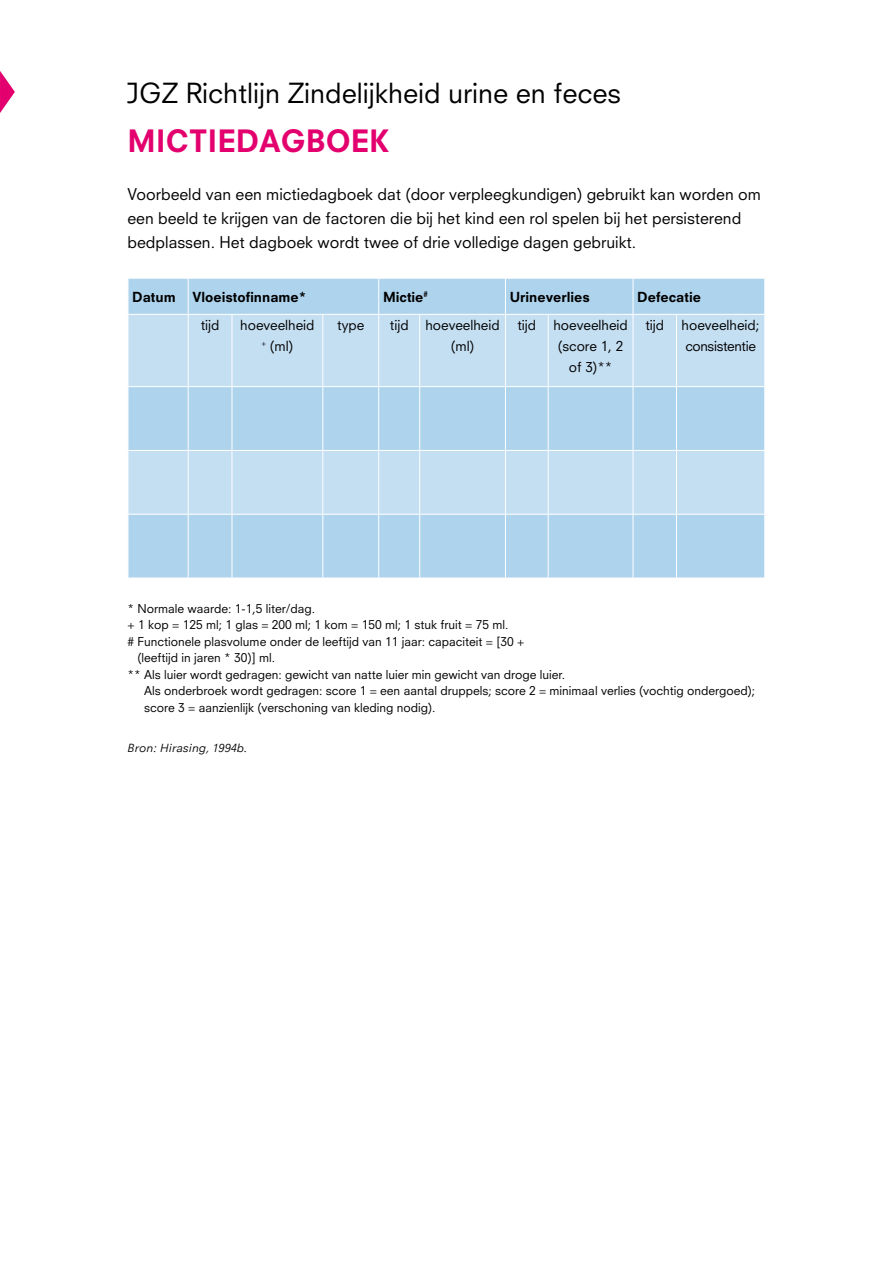
<style>
.page{position:relative;width:893px;height:1263px;background:#fff}
.page>*{position:absolute;margin:0;border:0;box-sizing:border-box;transform-origin:0 0}
.t1{font:800 30px "Neuzeit S";color:#e3006e}
.t2{font:27px "Neuzeit S";color:#000}
.t3{font:15.75px/24px "Neuzeit S";color:#000}
.t4{font:13.5px/21px "Neuzeit S";color:#000;text-align:center}
.t5{font:800 13.5px "Neuzeit S";color:#000}
.t6{font:13.5px/21px "Neuzeit S";letter-spacing:-.025em;color:#000}
.t7{font:12px "Neuzeit S";color:#000}
.t8{font:italic 12px "Neuzeit Office";color:#000}
</style>
<div class="page">
<svg style="left:0;top:71px;width:15px;height:42px"></svg>
<div style="left:129px;top:279px;width:635px;height:299px;background:#aed3ed"></div>
<svg style="left:129px;top:315px;width:635px;height:199px;background:#bddaf0"></svg>
<hr style="left:188px;top:279px;width:1px;height:35px;background:#fff">
<hr style="left:378px;top:279px;width:1px;height:35px;background:#fff">
<hr style="left:505px;top:279px;width:1px;height:35px;background:#fff">
<hr style="left:633px;top:279px;width:1px;height:35px;background:#fff">
<hr style="left:128px;top:314px;width:60px;height:1px;background:#fff">
<hr style="left:188px;top:314px;width:44px;height:1px;background:#fff">
<hr style="left:188px;top:315px;width:1px;height:71px;background:#fff">
<hr style="left:232px;top:314px;width:91px;height:1px;background:#fff">
<hr style="left:232px;top:315px;width:1px;height:71px;background:#fff">
<hr style="left:323px;top:314px;width:56px;height:1px;background:#fff">
<hr style="left:322px;top:315px;width:1px;height:71px;background:#fff">
<hr style="left:379px;top:314px;width:41px;height:1px;background:#fff">
<hr style="left:378px;top:315px;width:1px;height:71px;background:#fff">
<hr style="left:420px;top:314px;width:85px;height:1px;background:#fff">
<hr style="left:419px;top:315px;width:1px;height:71px;background:#fff">
<hr style="left:505px;top:314px;width:43px;height:1px;background:#fff">
<hr style="left:505px;top:315px;width:1px;height:71px;background:#fff">
<hr style="left:548px;top:314px;width:85px;height:1px;background:#fff">
<hr style="left:548px;top:315px;width:1px;height:71px;background:#fff">
<hr style="left:633px;top:314px;width:43px;height:1px;background:#fff">
<hr style="left:633px;top:315px;width:1px;height:71px;background:#fff">
<hr style="left:676px;top:314px;width:89px;height:1px;background:#fff">
<hr style="left:676px;top:315px;width:1px;height:71px;background:#fff">
<hr style="left:128px;top:386px;width:60px;height:1px;background:#fff">
<hr style="left:188px;top:386px;width:44px;height:1px;background:#fff">
<hr style="left:188px;top:387px;width:1px;height:63px;background:#fff">
<hr style="left:232px;top:386px;width:91px;height:1px;background:#fff">
<hr style="left:232px;top:387px;width:1px;height:63px;background:#fff">
<hr style="left:323px;top:386px;width:56px;height:1px;background:#fff">
<hr style="left:322px;top:387px;width:1px;height:63px;background:#fff">
<hr style="left:379px;top:386px;width:41px;height:1px;background:#fff">
<hr style="left:378px;top:387px;width:1px;height:63px;background:#fff">
<hr style="left:420px;top:386px;width:85px;height:1px;background:#fff">
<hr style="left:419px;top:387px;width:1px;height:63px;background:#fff">
<hr style="left:505px;top:386px;width:43px;height:1px;background:#fff">
<hr style="left:505px;top:387px;width:1px;height:63px;background:#fff">
<hr style="left:548px;top:386px;width:85px;height:1px;background:#fff">
<hr style="left:548px;top:387px;width:1px;height:63px;background:#fff">
<hr style="left:633px;top:386px;width:43px;height:1px;background:#fff">
<hr style="left:633px;top:387px;width:1px;height:63px;background:#fff">
<hr style="left:676px;top:386px;width:89px;height:1px;background:#fff">
<hr style="left:676px;top:387px;width:1px;height:63px;background:#fff">
<hr style="left:128px;top:450px;width:60px;height:1px;background:#fff">
<hr style="left:188px;top:450px;width:44px;height:1px;background:#fff">
<hr style="left:188px;top:451px;width:1px;height:63px;background:#fff">
<hr style="left:232px;top:450px;width:91px;height:1px;background:#fff">
<hr style="left:232px;top:451px;width:1px;height:63px;background:#fff">
<hr style="left:323px;top:450px;width:56px;height:1px;background:#fff">
<hr style="left:322px;top:451px;width:1px;height:63px;background:#fff">
<hr style="left:379px;top:450px;width:41px;height:1px;background:#fff">
<hr style="left:378px;top:451px;width:1px;height:63px;background:#fff">
<hr style="left:420px;top:450px;width:85px;height:1px;background:#fff">
<hr style="left:419px;top:451px;width:1px;height:63px;background:#fff">
<hr style="left:505px;top:450px;width:43px;height:1px;background:#fff">
<hr style="left:505px;top:451px;width:1px;height:63px;background:#fff">
<hr style="left:548px;top:450px;width:85px;height:1px;background:#fff">
<hr style="left:548px;top:451px;width:1px;height:63px;background:#fff">
<hr style="left:633px;top:450px;width:43px;height:1px;background:#fff">
<hr style="left:633px;top:451px;width:1px;height:63px;background:#fff">
<hr style="left:676px;top:450px;width:89px;height:1px;background:#fff">
<hr style="left:676px;top:451px;width:1px;height:63px;background:#fff">
<hr style="left:128px;top:514px;width:60px;height:1px;background:#fff">
<hr style="left:188px;top:514px;width:44px;height:1px;background:#fff">
<hr style="left:188px;top:515px;width:1px;height:63px;background:#fff">
<hr style="left:232px;top:514px;width:91px;height:1px;background:#fff">
<hr style="left:232px;top:515px;width:1px;height:63px;background:#fff">
<hr style="left:323px;top:514px;width:56px;height:1px;background:#fff">
<hr style="left:322px;top:515px;width:1px;height:63px;background:#fff">
<hr style="left:379px;top:514px;width:41px;height:1px;background:#fff">
<hr style="left:378px;top:515px;width:1px;height:63px;background:#fff">
<hr style="left:420px;top:514px;width:85px;height:1px;background:#fff">
<hr style="left:419px;top:515px;width:1px;height:63px;background:#fff">
<hr style="left:505px;top:514px;width:43px;height:1px;background:#fff">
<hr style="left:505px;top:515px;width:1px;height:63px;background:#fff">
<hr style="left:548px;top:514px;width:85px;height:1px;background:#fff">
<hr style="left:548px;top:515px;width:1px;height:63px;background:#fff">
<hr style="left:633px;top:514px;width:43px;height:1px;background:#fff">
<hr style="left:633px;top:515px;width:1px;height:63px;background:#fff">
<hr style="left:676px;top:514px;width:89px;height:1px;background:#fff">
<hr style="left:676px;top:515px;width:1px;height:63px;background:#fff">
<h2 class="t2" style="left:127px;top:76px;width:495px">JGZ Richtlijn Zindelijkheid urine en feces</h2>
<h1 class="t1" style="left:128px;top:122px;width:263px">Mictiedagboek</h1>
<p class="t3" style="left:128px;top:182px;width:635px">Voorbeeld van een mictiedagboek dat (door verpleegkundigen) gebruikt kan worden om een beeld te krijgen van de factoren die bij het kind een rol spelen bij het persisterend bedplassen. Het dagboek wordt twee of drie volledige dagen gebruikt.</p>
<p class="t5" style="left:132px;top:288px;width:176px">Datum Vloeistofinname*</p>
<p class="t5" style="left:383px;top:288px;width:46px">Mictie<sup>#</sup></p>
<p class="t5" style="left:510px;top:288px;width:82px">Urineverlies</p>
<p class="t5" style="left:637px;top:288px;width:65px">Defecatie</p>
<p class="t4" style="left:201px;top:314px;width:20px">tijd</p>
<p class="t4" style="left:240px;top:314px;width:76px">hoeveelheid <sup>+</sup> (ml)</p>
<p class="t4" style="left:337px;top:314px;width:29px">type</p>
<p class="t4" style="left:451px;top:314px;width:50px;text-align:left;text-indent:-61px">tijd hoeveelheid (ml)</p>
<p class="t4" style="left:517px;top:314px;width:20px">tijd</p>
<p class="t4" style="left:553px;top:314px;width:76px">hoeveelheid (score 1, 2 of 3)**</p>
<p class="t4" style="left:645px;top:314px;width:20px">tijd</p>
<p class="t6" style="left:682px;top:314px;width:80px">hoeveelheid; consistentie</p>
<p class="t7" style="left:128px;top:601px;width:189px">* Normale waarde: 1-1,5 liter/dag.</p>
<p class="t7" style="left:128px;top:618px;width:382px">+ 1 kop = 125 ml; 1 glas = 200 ml; 1 kom = 150 ml; 1 stuk fruit = 75 ml.</p>
<p class="t7" style="left:128px;top:634px;width:398px"># Functionele plasvolume onder de leeftijd van 11 jaar: capaciteit = [30 +</p>
<p class="t7" style="left:138px;top:651px;width:139px">(leeftijd in jaren * 30)] ml.</p>
<p class="t7" style="left:128px;top:667px;width:439px">** Als luier wordt gedragen: gewicht van natte luier min gewicht van droge luier.</p>
<p class="t7" style="left:144px;top:684px;width:612px">Als onderbroek wordt gedragen: score 1 = een aantal druppels; score 2 = minimaal verlies (vochtig ondergoed);</p>
<p class="t7" style="left:144px;top:700px;width:293px">score 3 = aanzienlijk (verschoning van kleding nodig).</p>
<p class="t8" style="left:128px;top:741px;width:121px">Bron: Hirasing, 1994b.</p>
</div>
